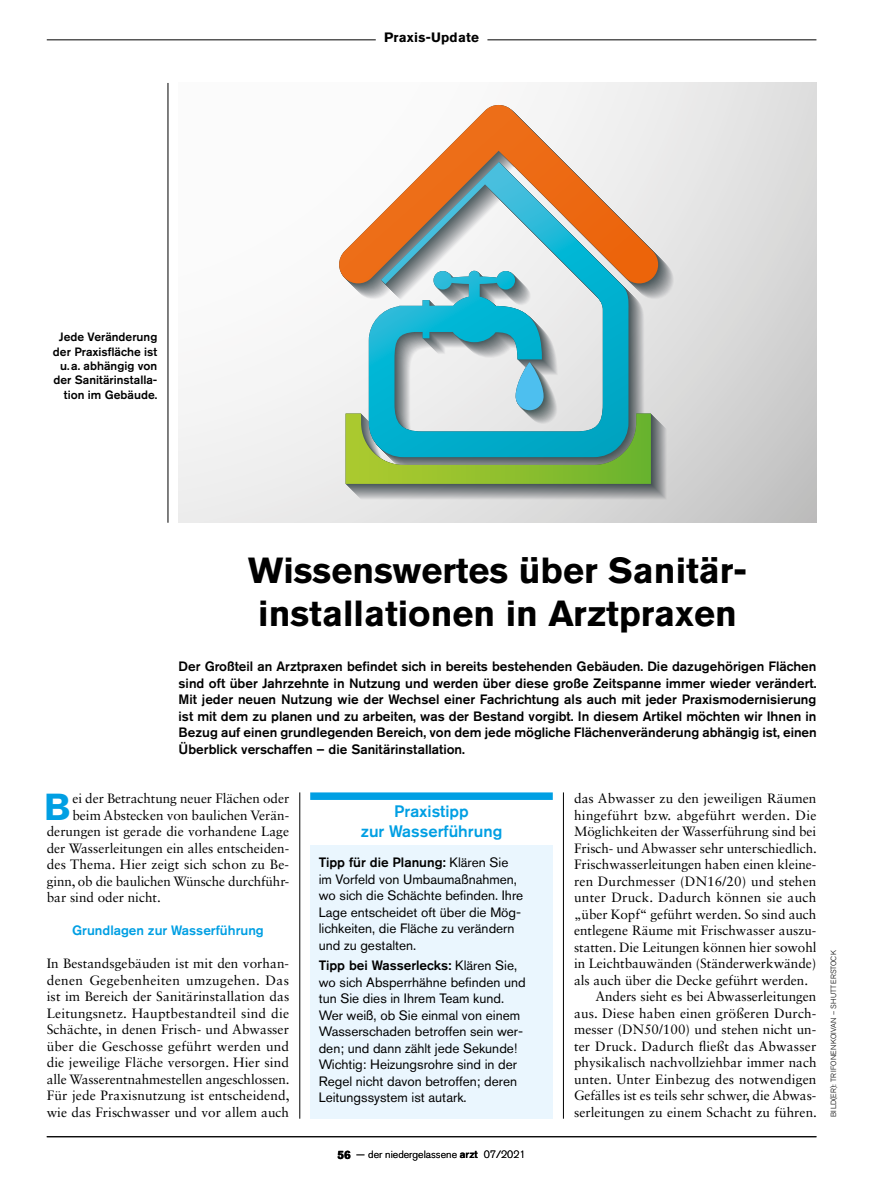
<style>
.page{position:relative;width:893px;height:1191px;background:#fff}
.page>*{position:absolute;margin:0;border:0;box-sizing:border-box;transform-origin:0 0}
.t1{font:700 37.35px "Akzidenz Grotesk BQ";color:#009fe3}
.t2{font:700 36px/43.2px "Akzidenz Grotesk BQ";color:#000}
.t3{font:500 16.5px/19.5px "Akzidenz Grotesk BQ";color:#009fe3;text-align:center}
.t4{font:13.5px/16.5px "Sabon LT Std";color:#000;text-align:justify}
.t5{font:500 13.5px/16.5px "Akzidenz Grotesk BQ";color:#000;text-align:justify}
.t6{font:13.5px/16.5px "Akzidenz Grotesk BQ";color:#000}
.t7{font:13.5px "Sabon LT Std";letter-spacing:.02em;color:#000}
.t8{font:500 13.5px "Akzidenz Grotesk BQ";color:#009fe3}
.t9{font:700 13.5px "Akzidenz Grotesk BQ";letter-spacing:.02em;color:#000}
.t10{font:500 12px/14.4px "Akzidenz Grotesk BQ";color:#000;text-align:right}
.t11{font:300 10.5px "Akzidenz Grotesk BQ";color:#000}
.t12{font:300 7.5px "Akzidenz Grotesk BQ";letter-spacing:.03em;color:#000}
.s1{font-weight:500}
.s2{font-weight:700;font-size:12px}
</style>
<div class="page">
<hr style="left:47px;top:40px;width:769px;height:1px;background:#000">
<div style="left:376px;top:30px;width:111px;height:13px;background:#fff"></div>
<div style="left:310px;top:845px;width:243px;height:273px;background:#eaf6fe"></div>
<div style="left:310px;top:792px;width:243px;height:8px;background:#009fe3"></div>
<hr style="left:300px;top:792px;width:1px;height:326px;background:#000">
<hr style="left:563px;top:792px;width:1px;height:326px;background:#000">
<hr style="left:168px;top:83px;width:1px;height:440px;background:#000">
<svg style="left:179px;top:83px;width:637px;height:440px"></svg>
<svg style="left:337px;top:105px;width:323px;height:180px"></svg>
<svg style="left:369px;top:162px;width:260px;height:251px"></svg>
<svg style="left:346px;top:413px;width:321px;height:87px;background:#70ad8b"></svg>
<hr style="left:47px;top:1136px;width:769px;height:1px;background:#000">
<p class="t9" style="left:384px;top:30px;width:96px">Praxis-Update</p>
<p class="t10" style="left:53px;top:329px;width:106px">Jede Veränderung der Praxisfläche ist u.a. abhängig von der Sanitärinstalla&shy;tion im Gebäude.</p>
<h2 class="t2" style="left:248px;top:548px;width:500px">Wissenswertes über Sanitär&shy;installationen in Arztpraxen</h2>
<p class="t5" style="left:179px;top:658px;width:640px">Der Großteil an Arztpraxen befindet sich in bereits bestehenden Gebäuden. Die dazugehörigen Flächen sind oft über Jahrzehnte in Nutzung und werden über diese große Zeitspanne immer wieder verändert.<br>Mit jeder neuen Nutzung wie der Wechsel einer Fachrichtung als auch mit jeder Praxismodernisierung ist mit dem zu planen und zu arbeiten, was der Bestand vorgibt. In diesem Artikel möchten wir Ihnen in Bezug auf einen grundlegenden Bereich, von dem jede mögliche Flächenveränderung abhängig ist, einen Überblick verschaffen – die Sanitärinstallation.</p>
<h1 class="t1" style="left:44px;top:785px;width:28px">B</h1>
<p class="t4" style="left:72px;top:790px;width:218px">ei der Betrachtung neuer Flächen oder</p>
<p class="t4" style="left:72px;top:806px;width:218px">beim Abstecken von baulichen Verän-</p>
<p class="t4" style="left:47px;top:823px;width:244px">derungen ist gerade die vorhandene Lage</p>
<p class="t4" style="left:47px;top:839px;width:244px">der Wasserleitungen ein alles entscheiden-</p>
<p class="t4" style="left:47px;top:856px;width:244px">des Thema. Hier zeigt sich schon zu Be-</p>
<p class="t4" style="left:47px;top:872px;width:244px">ginn, ob die baulichen Wünsche durchführ-</p>
<p class="t4" style="left:47px;top:889px;width:116px">bar sind oder nicht.</p>
<p class="t8" style="left:72px;top:922px;width:193px">Grundlagen zur Wasserführung</p>
<p class="t4" style="left:47px;top:955px;width:244px">In Bestandsgebäuden ist mit den vorhan&shy;denen Gegebenheiten umzugehen. Das ist im Bereich der Sanitärinstallation das Leitungsnetz. Hauptbestandteil sind die Schächte, in denen Frisch- und Abwasser über die Geschosse geführt werden und die jeweilige Fläche versorgen. Hier sind alle Wasserentnahmestellen angeschlossen.<br>Für jede Praxisnutzung ist entscheidend, wie das Frischwasser und vor allem auch</p>
<p class="t3" style="left:361px;top:801px;width:143px">Praxistipp<br>zur Wasserführung</p>
<p class="t6" style="left:319px;top:854px;width:206px"><span class="s1">Tipp für die Planung:</span> Klären Sie im Vorfeld von Umbaumaßnahmen, wo sich die Schächte befinden. Ihre<br>Lage entscheidet oft über die Mög&shy;lichkeiten, die Fläche zu verändern und zu gestalten.</p>
<p class="t6" style="left:319px;top:957px;width:209px"><span class="s1">Tipp bei Wasserlecks:</span> Klären Sie, wo sich Absperrhähne befinden und tun Sie dies in Ihrem Team kund.<br>Wer weiß, ob Sie einmal von einem Wasserschaden betroffen sein wer&shy;den; und dann zählt jede Sekunde!<br>Wichtig: Heizungsrohre sind in der Regel nicht davon betroffen; deren Leitungssystem ist autark.</p>
<p class="t11" style="left:337px;top:1148px;width:190px"><span class="s2">56</span> — der niedergelassene <span class="s1">arzt</span> 07/2021</p>
<p class="t4" style="left:574px;top:790px;width:244px">das Abwasser zu den jeweiligen Räumen</p>
<p class="t7" style="left:574px;top:807px;width:244px">hingeführt bzw. abgeführt werden. Die</p>
<p class="t4" style="left:574px;top:823px;width:244px">Möglichkeiten der Wasserführung sind bei</p>
<p class="t4" style="left:574px;top:839px;width:244px">Frisch- und Abwasser sehr unterschiedlich.</p>
<p class="t4" style="left:574px;top:856px;width:244px">Frischwasserleitungen haben einen kleine-</p>
<p class="t4" style="left:574px;top:872px;width:244px">ren Durchmesser (DN16/20) und stehen</p>
<p class="t4" style="left:574px;top:889px;width:244px">unter Druck. Dadurch können sie auch</p>
<p class="t4" style="left:574px;top:905px;width:244px">„über Kopf“ geführt werden. So sind auch</p>
<p class="t4" style="left:574px;top:922px;width:244px">entlegene Räume mit Frischwasser auszu-</p>
<p class="t4" style="left:574px;top:938px;width:244px">statten. Die Leitungen können hier sowohl</p>
<p class="t4" style="left:574px;top:955px;width:244px">in Leichtbauwänden (Ständerwerkwände)</p>
<p class="t4" style="left:574px;top:971px;width:236px">als auch über die Decke geführt werden.</p>
<p class="t4" style="left:595px;top:988px;width:223px">Anders sieht es bei Abwasserleitungen</p>
<p class="t4" style="left:574px;top:1004px;width:244px">aus. Diese haben einen größeren Durch-</p>
<p class="t4" style="left:574px;top:1021px;width:244px">messer (DN50/100) und stehen nicht un-</p>
<p class="t4" style="left:574px;top:1037px;width:244px">ter Druck. Dadurch fließt das Abwasser</p>
<p class="t4" style="left:574px;top:1054px;width:244px">physikalisch nachvollziehbar immer nach</p>
<p class="t4" style="left:574px;top:1070px;width:244px">unten. Unter Einbezug des notwendigen</p>
<p class="t4" style="left:574px;top:1087px;width:244px">Gefälles ist es teils sehr schwer, die Abwas-</p>
<p class="t4" style="left:574px;top:1103px;width:244px">serleitungen zu einem Schacht zu führen.</p>
<p class="t12" style="left:829px;top:1117px;width:168px;rotate:-90deg">BILD(ER): TRIFONENKOIVAN – SHUTTERSTOCK</p>
</div>
